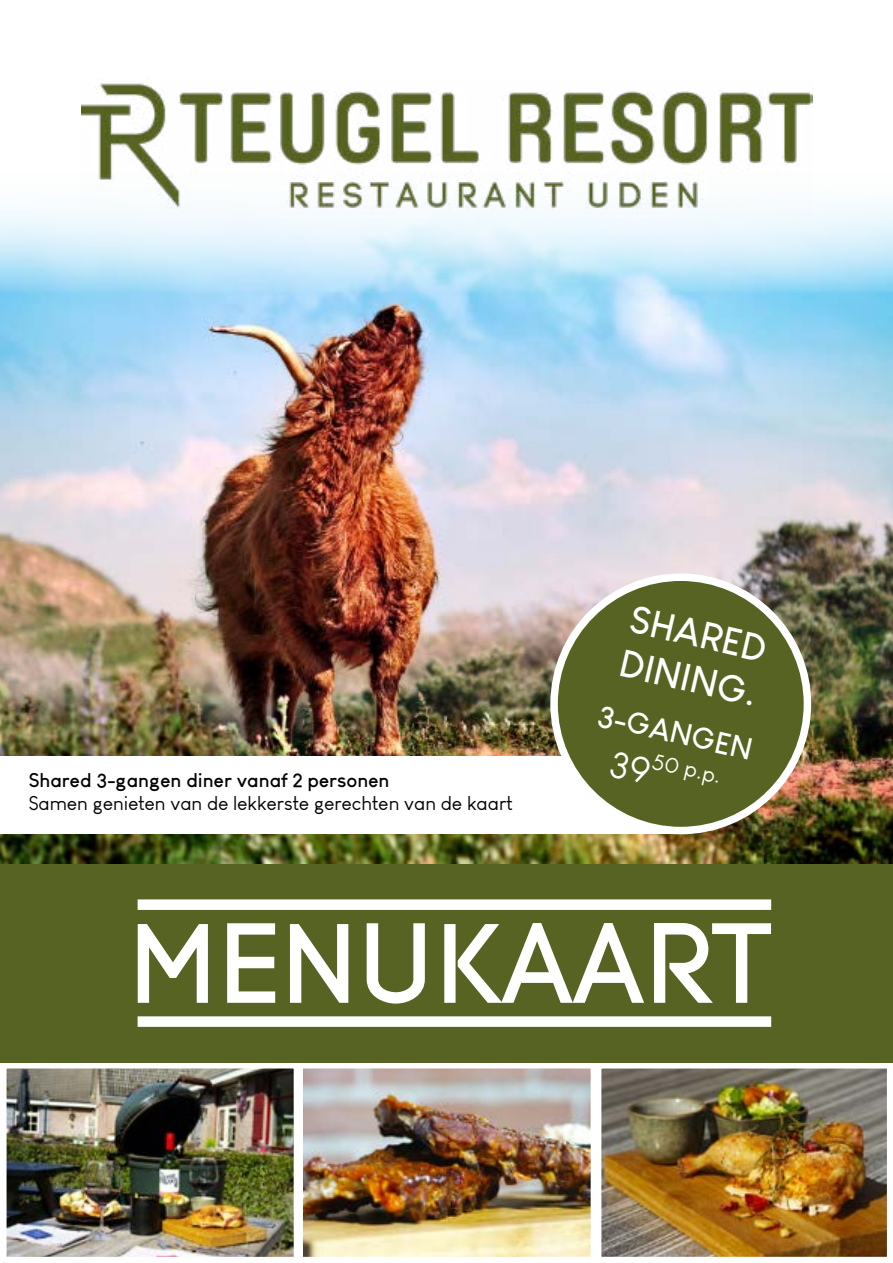
<style>
.page{position:relative;width:893px;height:1263px;background:#fff}
.page>*{position:absolute;margin:0;border:0;box-sizing:border-box;transform-origin:0 0}
.t1{font:112.5px "Code Pro LC";color:#fff}
.t2{font:700 37.5px/45px "Louis George Cafe";color:#fff}
.t3{font:700 30px "Louis George Cafe";color:#fff}
.t4{font:22.5px "Louis George Cafe";color:#fff}
.t5{font:19.5px "Louis George Cafe";color:#020203}
.t6{font:700 19.5px "Louis George Cafe";color:#020203}
.s1{font-size:37.5px}
</style>
<div class="page">
<img style="left:0;top:1062px;width:294px;height:195px">
<img style="left:294px;top:1062px;width:298px;height:195px">
<img style="left:592px;top:1062px;width:301px;height:195px">
<img style="left:0;top:293px;width:893px;height:571px">
<div style="left:0;top:864px;width:893px;height:198px;background:#566323"></div>
<svg style="left:0;top:94px;width:893px;height:199px"></svg>
<img style="left:81px;top:83px;width:731px;height:132px">
<div style="left:138px;top:899px;width:633px;height:11px;background:#fff"></div>
<div style="left:138px;top:1016px;width:633px;height:11px;background:#fff"></div>
<div style="left:0;top:756px;width:681px;height:78px;background:#fff"></div>
<div style="left:554px;top:577px;width:253px;height:253px;background:#566323;border-radius:50%"></div>
<div style="left:550px;top:573px;width:261px;height:261px;border:8px solid #fff;border-radius:50%"></div>
<p class="t6" style="left:29px;top:768px;width:362px">Shared 3-gangen diner vanaf 2 personen</p>
<p class="t5" style="left:29px;top:792px;width:486px">Samen genieten van de lekkerste gerechten van de kaart</p>
<h2 class="t2" style="left:635px;top:595px;width:142px;rotate:13deg">SHARED<br>DINING.</h2>
<h3 class="t3" style="left:603px;top:696px;width:159px;rotate:13deg">3-GANGEN</h3>
<p class="t4" style="left:616px;top:738px;width:112px;rotate:13deg"><span class="s1">39</span>50 p.p.</p>
<h1 class="t1" style="left:128px;top:898px;width:645px">MENUKAART</h1>
</div>
